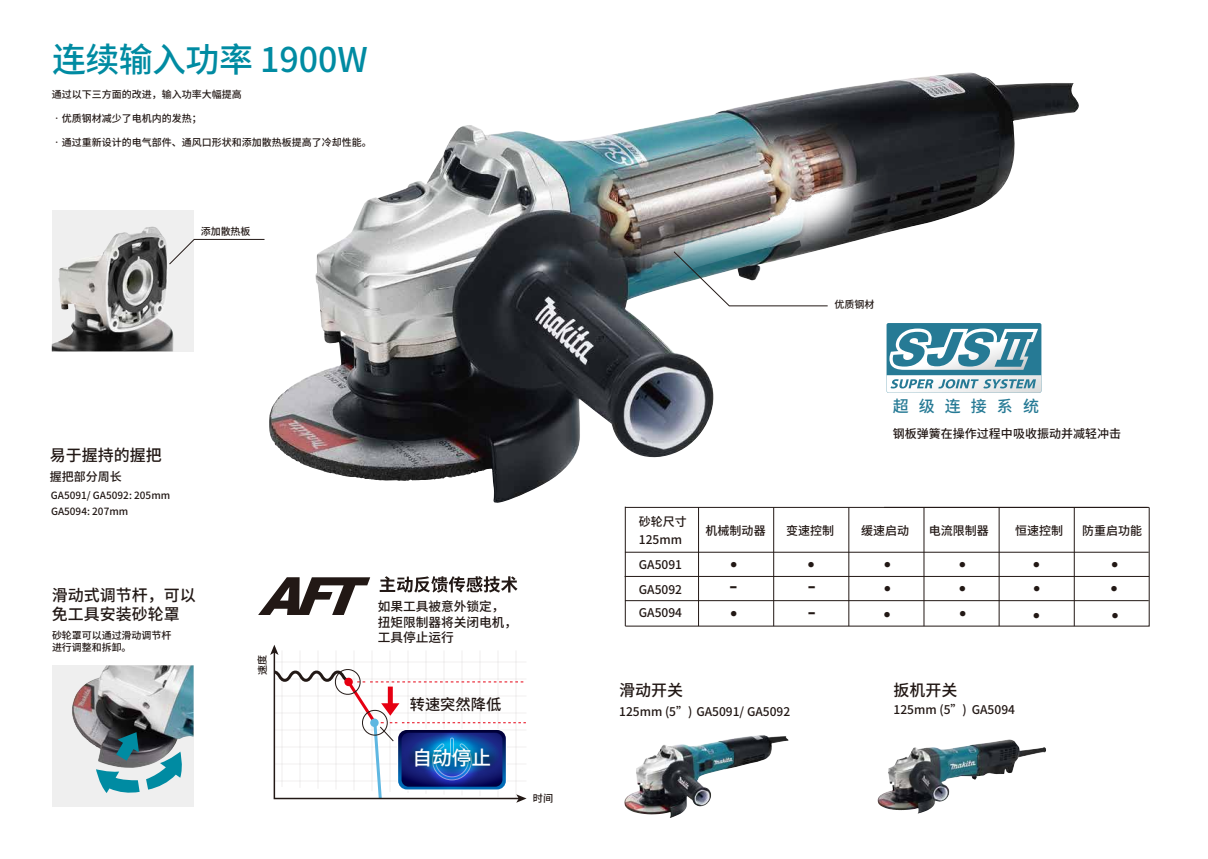
<style>
.page{position:relative;width:1208px;height:859px;background:#fff}
.page>*{position:absolute;margin:0;border:0;box-sizing:border-box;transform-origin:0 0}
.t1{font:500 34px "Source Han Sans SC";letter-spacing:-.02em;color:#008ba2}
.t2{font:800 30px "Source Han Sans SC";color:#221815}
.t3{font:500 24px "Source Han Sans SC";color:#221815}
.t4{font:500 19.7px "Source Han Sans SC";color:#fff}
.t5{font:500 16px/19.2px "Source Han Sans SC";color:#221815}
.t6{font:500 16px "Source Han Sans SC";color:#267a95}
.t7{font:500 15.3px "Source Han Sans SC";color:#221815}
.t8{font:500 12.7px/15.3px "Source Han Sans SC";letter-spacing:-.005em;color:#221815}
.t9{font:500 12px/18.6px "Source Han Sans SC";color:#221815}
.t10{font:500 10.2px "Source Han Sans SC";color:#221815}
.t11{font:500 10px/12px "Source Han Sans SC";color:#221815}
</style>
<div class="page">
<div style="left:52px;top:210px;width:142px;height:141px;background:#efefef"></div>
<img style="left:52px;top:226px;width:122px;height:125px">
<img style="left:269px;top:72px;width:700px;height:407px">
<svg style="left:673px;top:251px;width:155px;height:55px"></svg>
<svg style="left:169px;top:239px;width:96px;height:26px"></svg>
<svg style="left:52px;top:665px;width:142px;height:142px;fill:#eceded"></svg>
<img style="left:72px;top:665px;width:34px;height:65px">
<svg style="left:116px;top:732px;width:23px;height:29px"></svg>
<svg style="left:146px;top:752px;width:38px;height:38px"></svg>
<svg style="left:96px;top:769px;width:44px;height:24px"></svg>
<div style="left:855px;top:314px;width:219px;height:88px;background:#fff"></div>
<div style="left:886px;top:323px;width:155px;height:70px;background:#267a95;border-radius:2px"></div>
<svg style="left:886px;top:329px;width:155px;height:64px"></svg>
<svg style="left:625px;top:508px;width:524px;height:119px"></svg>
<hr style="left:625px;top:507px;width:1px;height:119px;background:#221815">
<hr style="left:625px;top:507px;width:524px;height:1px;background:#221815">
<hr style="left:625px;top:552px;width:523px;height:1px;background:#221815">
<hr style="left:624px;top:576px;width:525px;height:1px;background:#221815">
<hr style="left:625px;top:600px;width:523px;height:1px;background:#221815">
<hr style="left:923px;top:507px;width:1px;height:119px;background:#221815">
<hr style="left:999px;top:507px;width:1px;height:119px;background:#221815">
<hr style="left:848px;top:507px;width:1px;height:119px;background:#221815">
<hr style="left:1074px;top:507px;width:1px;height:119px;background:#221815">
<hr style="left:698px;top:507px;width:1px;height:119px;background:#221815">
<hr style="left:773px;top:507px;width:1px;height:119px;background:#221815">
<svg style="left:258px;top:577px;width:112px;height:38px"></svg>
<svg style="left:380px;top:576px;width:137px;height:17px"></svg>
<img style="left:624px;top:736px;width:130px;height:70px">
<img style="left:877px;top:740px;width:131px;height:69px">
<svg style="left:270px;top:645px;width:256px;height:158px"></svg>
<h1 class="t1" style="left:52px;top:40px;width:317px">连续输入功率 1900W</h1>
<p class="t11" style="left:52px;top:88px;width:192px">通过以下三方面的改进，输入功率大幅提高</p>
<p class="t11" style="left:52px;top:112px;width:152px">•优质钢材减少了电机内的发热；</p>
<p class="t11" style="left:52px;top:136px;width:321px">•通过重新设计的电气部件、通风口形状和添加散热板提高了冷却性能。</p>
<p class="t11" style="left:201px;top:226px;width:51px">添加散热板</p>
<p class="t11" style="left:834px;top:298px;width:41px">优质钢材</p>
<h3 class="t5" style="left:50px;top:446px;width:114px">易于握持的握把</h3>
<p class="t9" style="left:50px;top:467px;width:73px">握把部分周长</p>
<p class="t11" style="left:51px;top:488px;width:121px;line-height:15.6px">GA5091/ GA5092: 205mm<br>GA5094: 207mm</p>
<h3 class="t5" style="left:52px;top:585px;width:145px">滑动式调节杆，可以免工具安装砂轮罩</h3>
<p class="t11" style="left:52px;top:629px;width:121px">砂轮罩可以通过滑动调节杆进行调整和拆卸。</p>
<h3 class="t6" style="left:893px;top:397px;width:147px">超 级 连 接 系 统</h3>
<p class="t9" style="left:893px;top:425px;width:229px">钢板弹簧在操作过程中吸收振动并减轻冲击</p>
<p class="t9" style="left:639px;top:512px;width:49px">砂轮尺寸<br>125mm</p>
<p class="t9" style="left:928px;top:521px;width:61px">电流限制器</p>
<p class="t9" style="left:1015px;top:521px;width:49px">恒速控制</p>
<p class="t9" style="left:1082px;top:521px;width:61px">防重启功能</p>
<p class="t9" style="left:705px;top:521px;width:61px">机械制动器</p>
<p class="t9" style="left:786px;top:521px;width:49px">变速控制</p>
<p class="t9" style="left:861px;top:521px;width:49px">缓速启动</p>
<p class="t9" style="left:639px;top:555px;width:45px">GA5091</p>
<h2 class="t2" style="left:1100px;top:549px;width:31px">•</h2>
<p class="t9" style="left:639px;top:578px;width:45px;line-height:23.2px">GA5092<br>GA5094</p>
<h2 class="t2" style="left:872px;top:549px;width:31px">•</h2>
<h2 class="t2" style="left:947px;top:549px;width:31px">•</h2>
<h2 class="t2" style="left:719px;top:549px;width:109px">• •</h2>
<h2 class="t2" style="left:1021px;top:549px;width:31px">•</h2>
<h3 class="t3" style="left:729px;top:572px;width:10px">-</h3>
<h3 class="t3" style="left:807px;top:572px;width:10px">-</h3>
<h2 class="t2" style="left:947px;top:572px;width:31px">•</h2>
<h2 class="t2" style="left:872px;top:572px;width:31px">•</h2>
<h2 class="t2" style="left:1021px;top:572px;width:109px">• •</h2>
<p class="t8" style="left:378px;top:599px;width:141px">如果工具被意外锁定，扭矩限制器将关闭电机，工具停止运行</p>
<h2 class="t2" style="left:719px;top:597px;width:99px">• <sup>-</sup></h2>
<h2 class="t2" style="left:872px;top:598px;width:107px">• •</h2>
<h2 class="t2" style="left:1021px;top:599px;width:110px">• •</h2>
<h3 class="t7" style="left:410px;top:696px;width:93px">转速突然降低</h3>
<h3 class="t4" style="left:413px;top:747px;width:80px">自动停止</h3>
<p class="t10" style="left:533px;top:793px;width:22px">时间</p>
<h3 class="t5" style="left:893px;top:681px;width:65px">扳机开关</h3>
<h3 class="t5" style="left:619px;top:681px;width:65px">滑动开关</h3>
<p class="t9" style="left:619px;top:703px;width:173px">125mm (5”) GA5091/ GA5092</p>
<p class="t9" style="left:893px;top:701px;width:123px">125mm (5”) GA5094</p>
</div>
